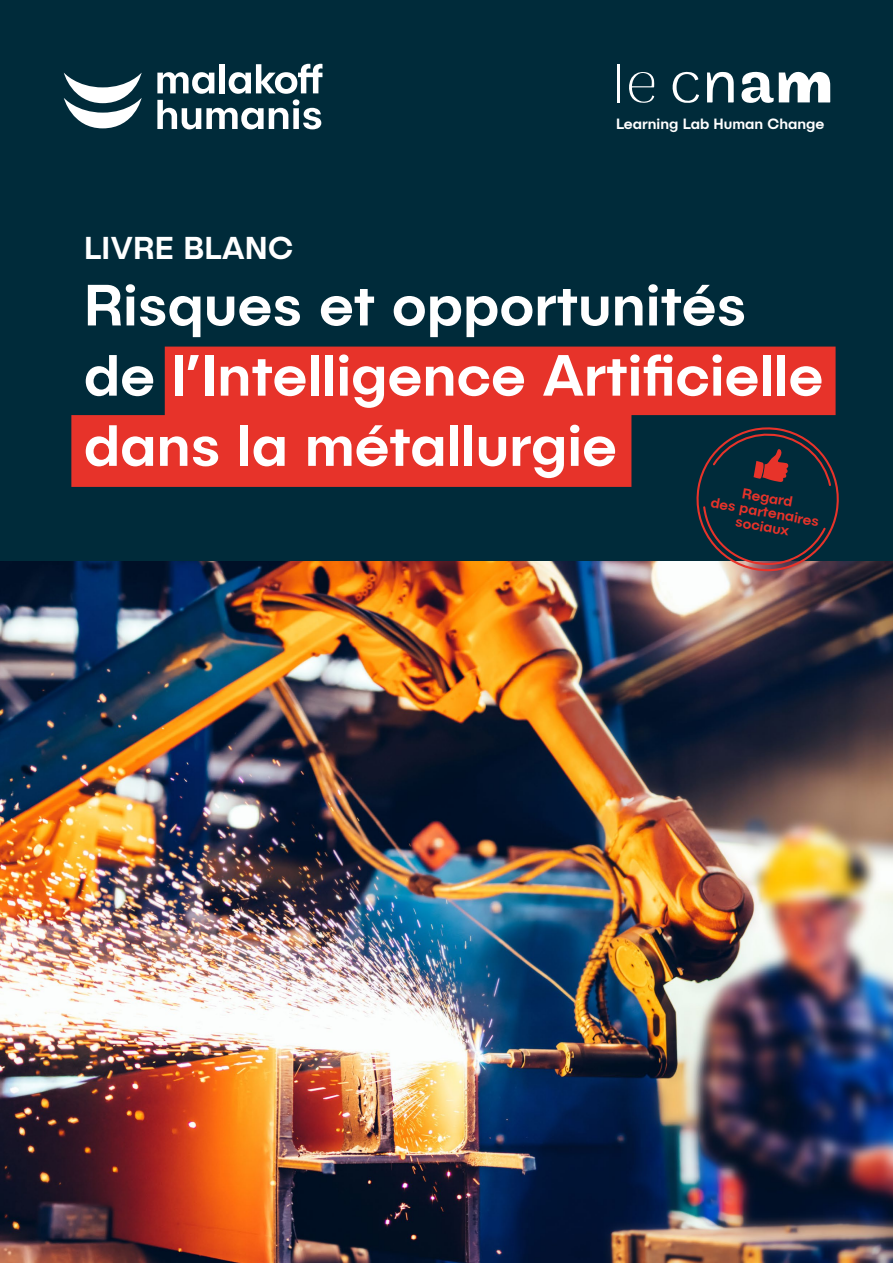
<style>
.page{position:relative;width:893px;height:1263px;background:#002b3a}
.page>*{position:absolute;margin:0;border:0;box-sizing:border-box;transform-origin:0 0}
.t1{font:500 58.5px/70.2px "Publica Sans";color:#fff}
.t2{font:500 31.8px "Publica Sans";letter-spacing:.01em;color:#fff}
.t3{font:500 15px "Publica Sans";color:#fff}
.t4{font:500 14.55px/14.5px "Publica Sans";color:#e7332a;text-align:center}
</style>
<div class="page">
<svg style="left:157px;top:64px;width:165px;height:65px"></svg>
<svg style="left:64px;top:73px;width:78px;height:55px"></svg>
<svg style="left:71px;top:347px;width:765px;height:140px;background:#ca312c"></svg>
<img style="left:0;top:561px;width:893px;height:702px">
<svg style="left:691px;top:425px;width:150px;height:150px"></svg>
<svg style="left:741px;top:71px;width:89px;height:32px"></svg>
<svg style="left:707px;top:72px;width:27px;height:31px"></svg>
<svg style="left:672px;top:72px;width:27px;height:31px"></svg>
<svg style="left:629px;top:72px;width:25px;height:31px"></svg>
<hr style="left:617px;top:64px;width:2px;height:38px;background:#fff">
<p class="t3" style="left:616px;top:114px;width:210px">Learning Lab Human Change</p>
<p class="t2" style="left:84px;top:228px;width:211px">LIVRE BLANC</p>
<p class="t1" style="left:84px;top:268px;width:741px">Risques et opportunités de l’Intelligence Artificielle dans la métallurgie</p>
<p class="t4" style="left:715px;top:480px;width:111px;rotate:10deg">Regard<br>des partenaires sociaux</p>
</div>
